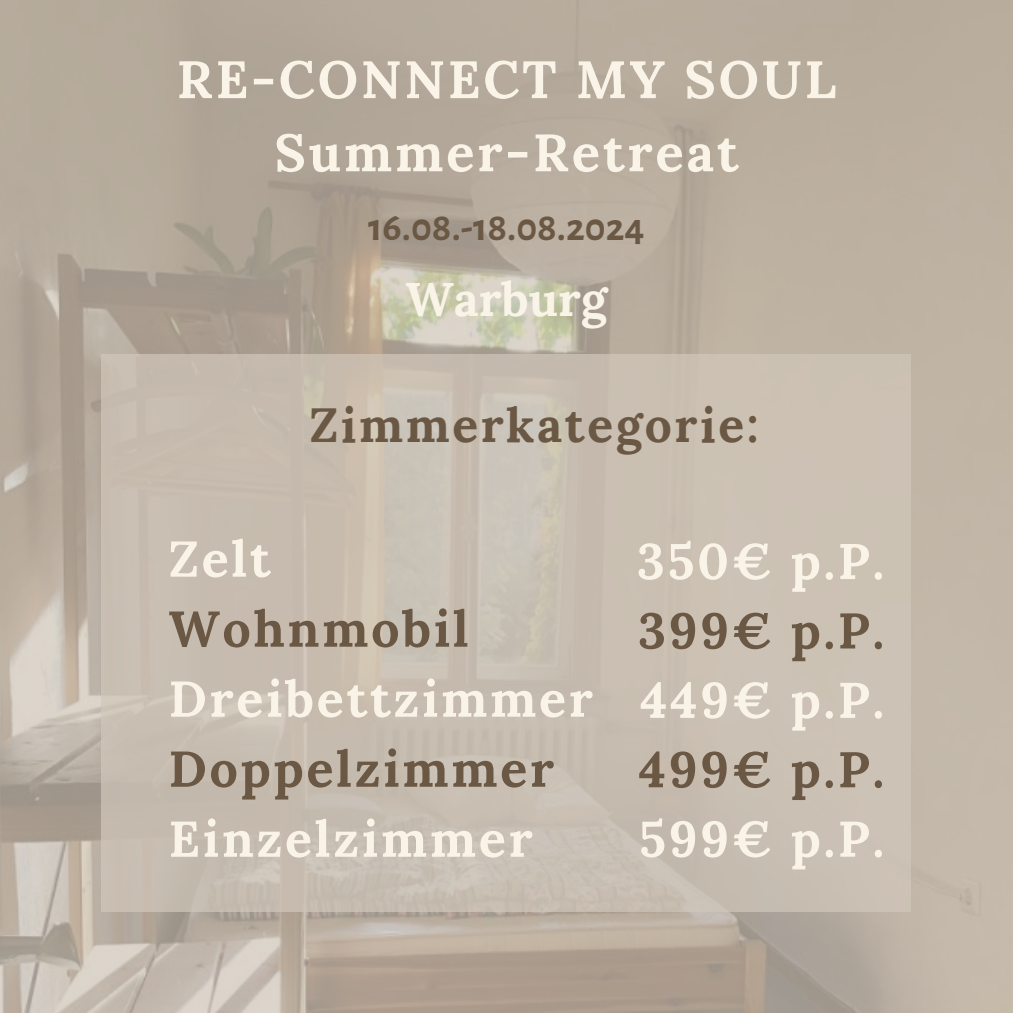
<style>
.page{position:relative;width:1013px;height:1013px;background:#fff}
.page>*{position:absolute;margin:0;border:0;box-sizing:border-box;transform-origin:0 0}
.t1{font:700 52.5px/73.1px "Lora";letter-spacing:.055em;color:#f9f4e7;text-align:center}
.t2{font:700 50.25px/70px "Lora";letter-spacing:.055em;color:#f9f4e7}
.t3{font:700 50px/69.4px "Lora";letter-spacing:.055em;color:#f9f4e7;text-align:justify}
.t4{font:700 47.88px "Lora";letter-spacing:.055em;color:#6a5844}
.t5{font:700 47.5px "Lora";color:#f9f4e7}
.t6{font:700 40px "Alegreya Sans";color:#6a5844}
.s1{color:#6a5844}
</style>
<div class="page">
<img style="left:0;top:0;width:1012px;height:1012px">
<div style="left:101px;top:354px;width:809px;height:557px;background:#c9bfb2"></div>
<p class="t1" style="left:177px;top:42px;width:661px">RE-CONNECT MY SOUL<br>Summer-Retreat</p>
<p class="t6" style="left:368px;top:207px;width:278px">16.08.-18.08.2024</p>
<p class="t5" style="left:405px;top:268px;width:203px">Warburg</p>
<h2 class="t4" style="left:309px;top:394px;width:451px">Zimmerkategorie:</h2>
<h2 class="t2" style="left:169px;top:523px;width:426px">Zelt<br><span class="s1">Wohnmobil<br></span>Dreibettzimmer<br><span class="s1">Doppelzimmer<br></span>Einzelzimmer</h2>
<h2 class="t3" style="left:636px;top:526px;width:249px">350€ p.P.<br><span class="s1">399€ p.P.<br></span>449€ p.P.<br><span class="s1">499€ p.P.<br></span>599€ p.P.</h2>
</div>
